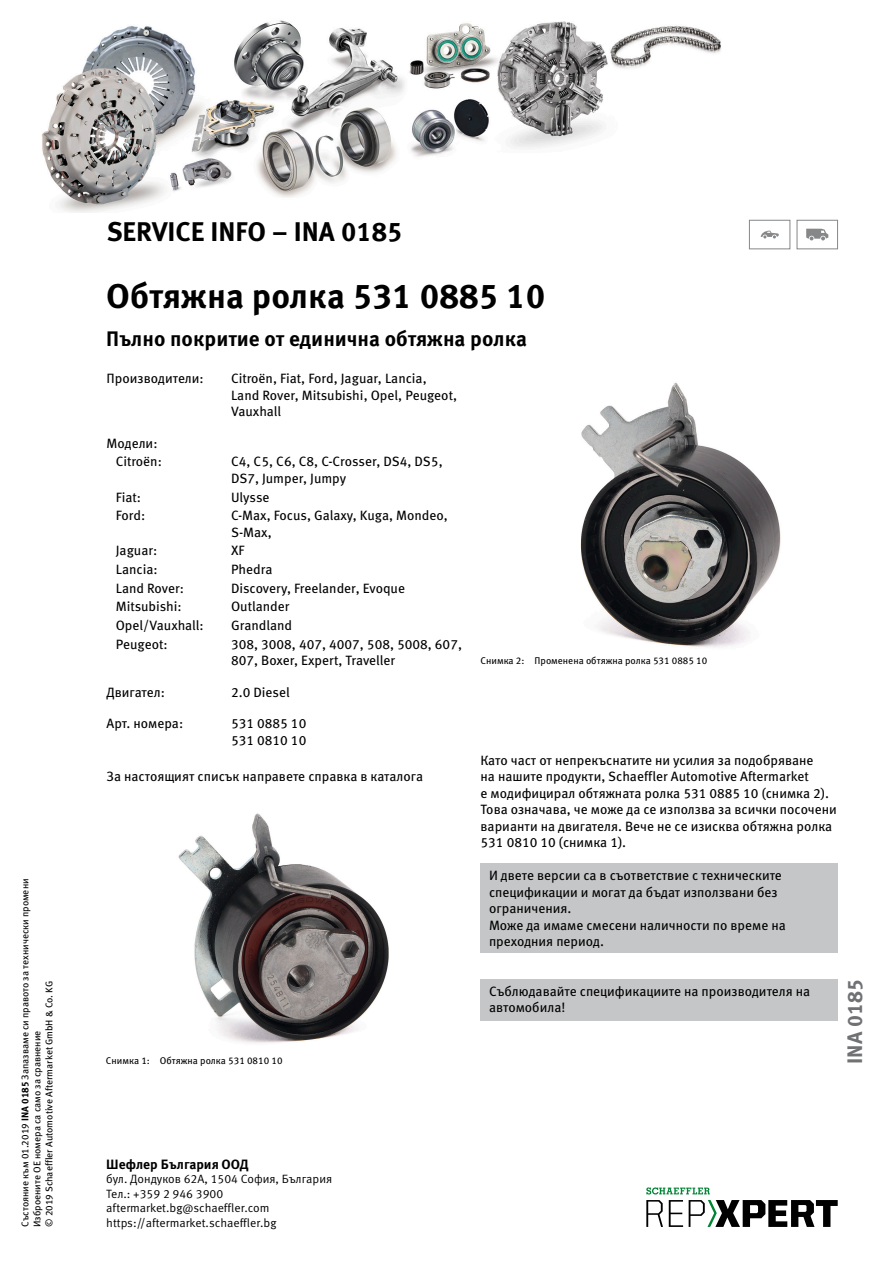
<style>
.page{position:relative;width:893px;height:1263px;background:#fff}
.page>*{position:absolute;margin:0;border:0;box-sizing:border-box;transform-origin:0 0}
.t1{font:700 34.5px "Meta Pro";color:#000}
.t2{font:700 27px "Meta Pro";color:#000}
.t3{font:700 21px "Meta Pro";color:#000}
.t4{font:700 21px "Meta Pro";color:#6f7172}
.t5{font:13.5px/16.5px "Meta Pro";color:#000}
.t6{font:700 13.5px "Meta Pro";color:#000}
.t7{font:12px/14.4px "Meta Pro Norm";color:#000}
.t8{font:9.75px/12px "Meta Pro";color:#000}
.s1{font-weight:700}
</style>
<div class="page">
<div style="left:480px;top:863px;width:358px;height:59px;background:#c5c6c7"></div>
<div style="left:480px;top:911px;width:358px;height:42px;background:#c5c6c7"></div>
<img style="left:580px;top:382px;width:201px;height:265px">
<img style="left:178px;top:813px;width:211px;height:230px">
<div style="left:480px;top:980px;width:358px;height:41px;background:#c5c6c7"></div>
<div style="left:749px;top:220px;width:41px;height:29px;border:1px solid #868789"></div>
<svg style="left:761px;top:231px;width:18px;height:7px"></svg>
<div style="left:797px;top:220px;width:41px;height:29px;border:1px solid #868789"></div>
<svg style="left:806px;top:229px;width:22px;height:11px"></svg>
<img style="left:42px;top:20px;width:679px;height:193px">
<svg style="left:646px;top:1200px;width:17px;height:27px"></svg>
<svg style="left:669px;top:1200px;width:14px;height:27px"></svg>
<svg style="left:689px;top:1200px;width:149px;height:27px"></svg>
<svg style="left:646px;top:1187px;width:64px;height:7px"></svg>
<p class="t8" style="left:19px;top:1227px;width:350px;rotate:-90deg">Състояние към 01.2019 <span class="s1">INA 0185</span> Запазваме си правото за технически промени<br>Изброените ОЕ номера са само за сравнение<br>© 2019 Schaeffler Automotive Aftermarket GmbH &amp; Co. KG</p>
<h2 class="t2" style="left:107px;top:210px;width:297px">SERVICE INFO – INA 0185</h2>
<h1 class="t1" style="left:106px;top:269px;width:441px">Обтяжна ролка 531 0885 10</h1>
<h3 class="t3" style="left:106px;top:323px;width:422px">Пълно покритие от единична обтяжна ролка</h3>
<p class="t5" style="left:107px;top:369px;width:99px">Производители:</p>
<p class="t5" style="left:231px;top:369px;width:228px">Citroën, Fiat, Ford, Jaguar, Lancia,<br>Land Rover, Mitsubishi, Opel, Peugeot,<br>Vauxhall</p>
<p class="t5" style="left:116px;top:433px;width:48px;line-height:18.8px;text-indent:-9px">Модели:<br>Citroën:</p>
<p class="t5" style="left:231px;top:452px;width:213px">C4, C5, C6, C8, C-Crosser, DS4, DS5,<br>DS7, Jumper, Jumpy</p>
<p class="t5" style="left:116px;top:488px;width:27px">Fiat:</p>
<p class="t5" style="left:231px;top:488px;width:40px">Ulysse</p>
<p class="t5" style="left:116px;top:506px;width:31px">Ford:</p>
<p class="t5" style="left:231px;top:506px;width:218px">C-Max, Focus, Galaxy, Kuga, Mondeo,<br>S-Max,</p>
<p class="t5" style="left:116px;top:542px;width:43px">Jaguar:</p>
<p class="t5" style="left:231px;top:542px;width:15px">XF</p>
<p class="t5" style="left:116px;top:560px;width:43px">Lancia:</p>
<p class="t5" style="left:231px;top:560px;width:43px">Phedra</p>
<p class="t5" style="left:116px;top:579px;width:70px">Land Rover:</p>
<p class="t5" style="left:231px;top:579px;width:176px">Discovery, Freelander, Evoque</p>
<p class="t5" style="left:116px;top:598px;width:68px">Mitsubishi:</p>
<p class="t5" style="left:231px;top:598px;width:60px">Outlander</p>
<p class="t5" style="left:116px;top:616px;width:90px">Opel/Vauxhall:</p>
<p class="t5" style="left:231px;top:616px;width:63px">Grandland</p>
<p class="t5" style="left:116px;top:635px;width:53px">Peugeot:</p>
<p class="t5" style="left:231px;top:635px;width:232px">308, 3008, 407, 4007, 508, 5008, 607,<br>807, Boxer, Expert, Traveller</p>
<p class="t5" style="left:107px;top:683px;width:60px">Двигател:</p>
<p class="t5" style="left:231px;top:683px;width:60px">2.0 Diesel</p>
<p class="t5" style="left:107px;top:714px;width:78px">Арт. номера:</p>
<p class="t5" style="left:231px;top:714px;width:77px">531 0885 10<br>531 0810 10</p>
<p class="t5" style="left:107px;top:767px;width:318px">За настоящият списък направете справка в каталога</p>
<p class="t8" style="left:480px;top:653px;width:228px">Снимка 2: Променена обтяжна ролка 531 0885 10</p>
<p class="t5" style="left:481px;top:751px;width:358px">Като част от непрекъснатите ни усилия за подобряване<br>на нашите продукти, Schaeffler Automotive Aftermarket<br>е модифицирал обтяжната ролка 531 0885 10 (снимка 2).<br>Това означава, че може да се използва за всички посочени варианти на двигателя. Вече не се изисква обтяжна ролка 531 0810 10 (снимка 1).</p>
<p class="t5" style="left:489px;top:866px;width:298px">И двeте версии са в съответствие с техническите спецификации и могат да бъдат използвани без ограничения.<br>Може да имаме смесени наличности по време на преходния период.</p>
<p class="t8" style="left:106px;top:1053px;width:178px">Снимка 1: Обтяжна ролка 531 0810 10</p>
<p class="t5" style="left:489px;top:982px;width:323px">Съблюдавайте спецификациите на производителя на автомобила!</p>
<h3 class="t4" style="left:838px;top:1064px;width:86px;rotate:-90deg">INA 0185</h3>
<p class="t6" style="left:106px;top:1154px;width:144px">Шефлер България ООД</p>
<p class="t7" style="left:106px;top:1171px;width:227px">бул. Дондуков 62А, 1504 София, България Тел.: +359 2 946 3900 aftermarket.bg@schaeffler.com https://aftermarket.schaeffler.bg</p>
</div>
